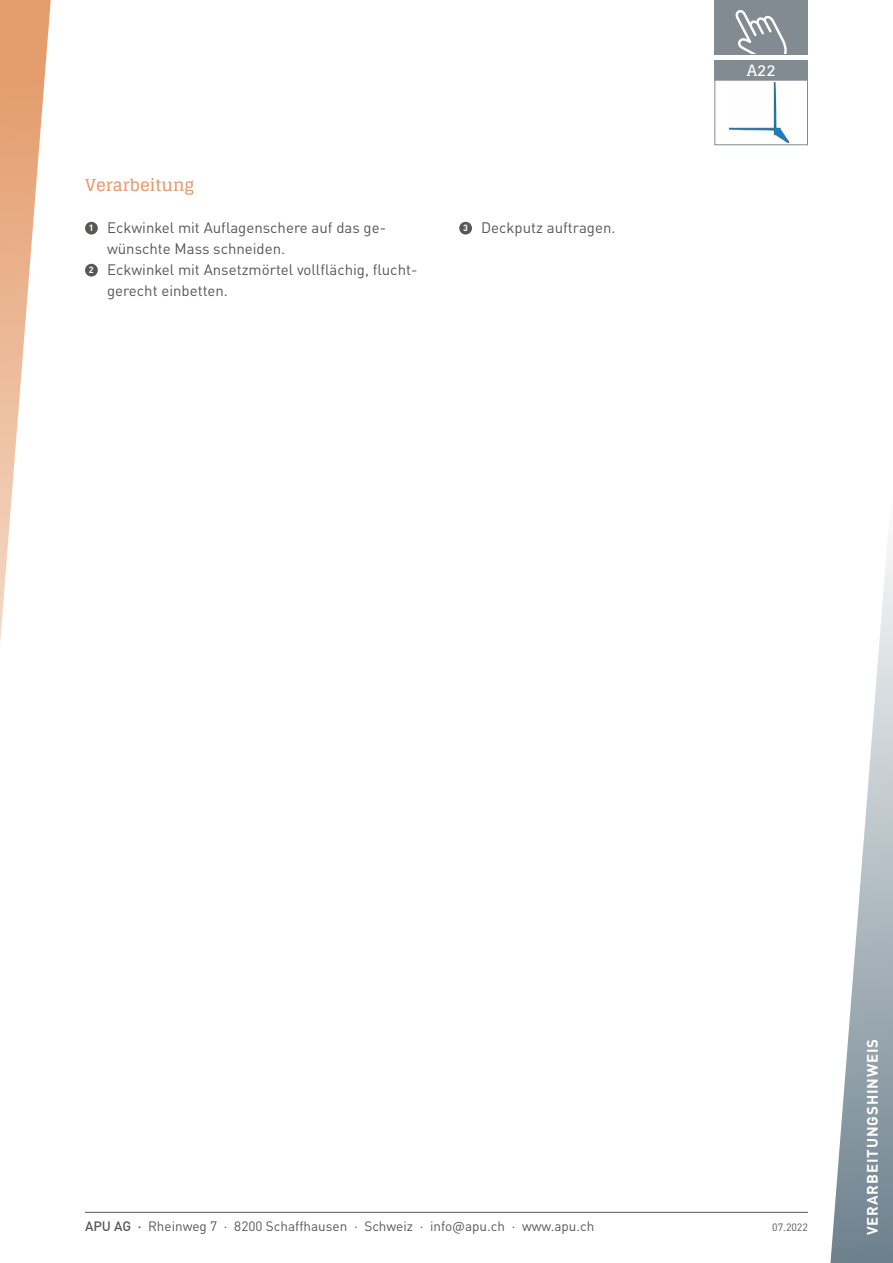
<style>
.page{position:relative;width:893px;height:1263px;background:#fff}
.page>*{position:absolute;margin:0;border:0;box-sizing:border-box;transform-origin:0 0}
.t1{font:700 16.5px "Glegoo";color:#e49d6d}
.t2{font:700 15.6px "Glegoo";color:#fff}
.t3{font:15px "DIN Pro";color:#575756}
.t4{font:700 15px "DIN Pro";letter-spacing:.06em;color:#fff}
.t5{font:13.5px "DIN Pro";color:#575756}
.t6{font:10.5px "DIN Pro";color:#575756}
.s1{font-weight:700;font-size:9px;color:#fff}
.s2{font-weight:500}
</style>
<div class="page">
<hr style="left:85px;top:1212px;width:723px;height:1px;background:#575756">
<div style="left:714px;top:0;width:94px;height:54px;background:#818b91"></div>
<svg style="left:735px;top:10px;width:52px;height:44px"></svg>
<div style="left:714px;top:60px;width:94px;height:20px;background:#818b91"></div>
<img style="left:729px;top:83px;width:60px;height:59px">
<div style="left:714px;top:80px;width:94px;height:65px;border:1px solid #818b91"></div>
<div style="left:85px;top:222px;width:13px;height:13px;background:#575756;border-radius:50%"></div>
<div style="left:85px;top:264px;width:13px;height:13px;background:#575756;border-radius:50%"></div>
<div style="left:459px;top:222px;width:13px;height:13px;background:#575756;border-radius:50%"></div>
<svg style="left:0;top:0;width:51px;height:642px"></svg>
<svg style="left:830px;top:541px;width:63px;height:722px"></svg>
<p class="t1" style="left:85px;top:176px;width:111px">Verarbeitung</p>
<p class="t3" style="left:89px;top:216px;width:299px"><span class="s1">1</span> Eckwinkel mit Auflagenschere auf das ge-</p>
<p class="t3" style="left:107px;top:237px;width:180px">wünschte Mass schneiden.</p>
<p class="t3" style="left:89px;top:258px;width:330px"><span class="s1">2</span> Eckwinkel mit Ansetzmörtel vollflächig, flucht-</p>
<p class="t3" style="left:107px;top:279px;width:123px">gerecht einbetten.</p>
<p class="t3" style="left:463px;top:216px;width:154px"><span class="s1">3</span> Deckputz auftragen.</p>
<p class="t2" style="left:747px;top:61px;width:30px">A22</p>
<p class="t5" style="left:85px;top:1215px;width:511px"><span class="s2">APU AG ·</span> Rheinweg 7 · 8200 Schaffhausen · Schweiz · info@apu.ch · www.apu.ch</p>
<p class="t6" style="left:772px;top:1219px;width:37px">07.2022</p>
<p class="t4" style="left:860px;top:1235px;width:198px;rotate:-90deg">VERARBEITUNGSHINWEIS</p>
</div>
